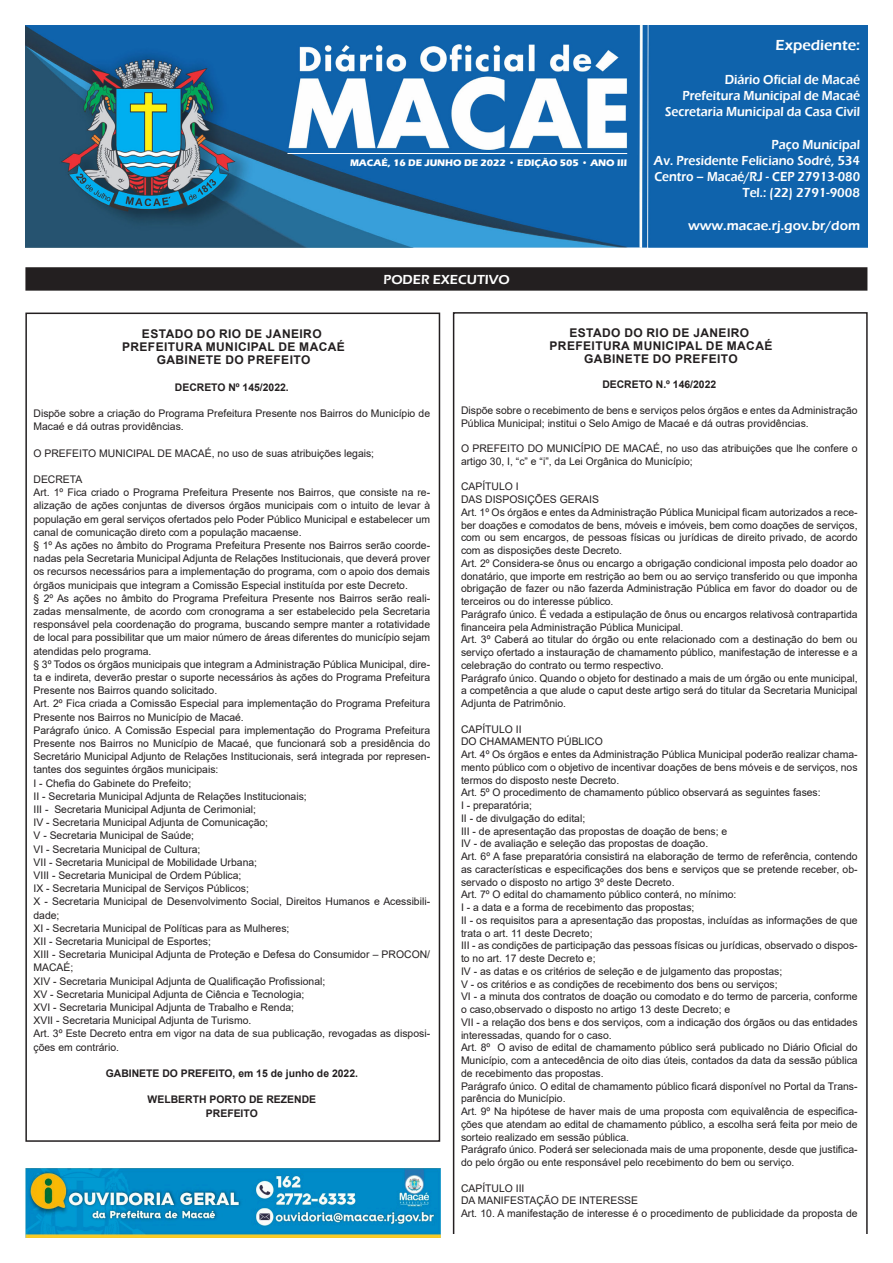
<style>
.page{position:relative;width:893px;height:1263px;background:#fff}
.page>*{position:absolute;margin:0;border:0;box-sizing:border-box;transform-origin:0 0}
.t1{font:600 15px "Eras ITC";color:#fff}
.t2{font:600 13.5px/16.2px "Eras ITC";color:#fff;text-align:right;scale:.92 1}
.t3{font:600 13.5px "Eras ITC";color:#fff}
.t4{font:700 12px/13.2px "Arial";letter-spacing:.035em;color:#231f20;text-align:center}
.t5{font:10.5px/12.8px "Arial";color:#231f20}
.t6{font:700 10.5px/13.2px "Arial";color:#231f20;text-align:center}
.t7{font:700 9.75px "Eras ITC";color:#fff}
</style>
<div class="page">
<img style="left:26px;top:26px;width:841px;height:221px">
<hr style="left:287px;top:153px;width:340px;height:1px;background:#fff">
<div style="left:26px;top:268px;width:841px;height:22px;background:#231f20"></div>
<div style="left:25px;top:267px;width:842px;height:24px;border:2px solid #231f20"></div>
<img style="left:25px;top:1168px;width:415px;height:69px">
<div style="left:25px;top:313px;width:415px;height:829px;border:2px solid #231f20"></div>
<p class="t7" style="left:350px;top:157px;width:279px">MACAÉ, 16 DE JUNHO DE 2022 • EDIÇÃO 505 • ANO III</p>
<p class="t3" style="left:383px;top:272px;width:128px">PODER EXECUTIVO</p>
<h1 class="t1" style="left:775px;top:36px;width:86px">Expediente:</h1>
<p class="t2" style="left:665px;top:71px;width:213px">Diário Oficial de Macaé<br>Prefeitura Municipal de Macaé<br>Secretaria Municipal da Casa Civil</p>
<p class="t2" style="left:654px;top:136px;width:226px">Paço Municipal<br>Av. Presidente Feliciano Sodré, 534<br>Centro – Macaé/RJ - CEP 27913-080<br>Tel.: (22) 2791-9008</p>
<p class="t3" style="left:688px;top:217px;width:174px">www.macae.rj.gov.br/dom</p>
<p class="t4" style="left:122px;top:327px;width:224px">ESTADO DO RIO DE JANEIRO<br>PREFEITURA MUNICIPAL DE MACAÉ<br>GABINETE DO PREFEITO</p>
<p class="t6" style="left:175px;top:380px;width:115px">DECRETO Nº 145/2022.</p>
<p class="t5" style="left:34px;top:407px;width:398px;line-height:13.2px">Dispõe sobre a criação do Programa Prefeitura Presente nos Bairros do Município de<br>Macaé e dá outras providências.</p>
<p class="t5" style="left:34px;top:446px;width:342px">O PREFEITO MUNICIPAL DE MACAÉ, no uso de suas atribuições legais;</p>
<p class="t5" style="left:34px;top:473px;width:398px;line-height:13.2px">DECRETA<br>Art. 1º Fica criado o Programa Prefeitura Presente nos Bairros, que consiste na re&shy;alização de ações conjuntas de diversos órgãos municipais com o intuito de levar à população em geral serviços ofertados pelo Poder Público Municipal e estabelecer um canal de comunicação direto com a população macaense.<br>§ 1º As ações no âmbito do Programa Prefeitura Presente nos Bairros serão coorde&shy;nadas pela Secretaria Municipal Adjunta de Relações Institucionais, que deverá prover os recursos necessários para a implementação do programa, com o apoio dos demais órgãos municipais que integram a Comissão Especial instituída por este Decreto.<br>§ 2º As ações no âmbito do Programa Prefeitura Presente nos Bairros serão reali&shy;zadas mensalmente, de acordo com cronograma a ser estabelecido pela Secretaria responsável pela coordenação do programa, buscando sempre manter a rotatividade de local para possibilitar que um maior número de áreas diferentes do município sejam atendidas pelo programa.<br>§ 3º Todos os órgãos municipais que integram a Administração Pública Municipal, dire&shy;ta e indireta, deverão prestar o suporte necessários às ações do Programa Prefeitura Presente nos Bairros quando solicitado.<br>Art. 2º Fica criada a Comissão Especial para implementação do Programa Prefeitura Presente nos Bairros no Município de Macaé.<br>Parágrafo único. A Comissão Especial para implementação do Programa Prefeitura Presente nos Bairros no Município de Macaé, que funcionará sob a presidência do Secretário Municipal Adjunto de Relações Institucionais, será integrada por represen&shy;tantes dos seguintes órgãos municipais:<br>I - Chefia do Gabinete do Prefeito;<br>II - Secretaria Municipal Adjunta de Relações Institucionais;<br>III - Secretaria Municipal Adjunta de Cerimonial;<br>IV - Secretaria Municipal Adjunta de Comunicação;<br>V - Secretaria Municipal de Saúde;<br>VI - Secretaria Municipal de Cultura;<br>VII - Secretaria Municipal de Mobilidade Urbana;<br>VIII - Secretaria Municipal de Ordem Pública;<br>IX - Secretaria Municipal de Serviços Públicos;<br>X - Secretaria Municipal de Desenvolvimento Social, Direitos Humanos e Acessibili&shy;dade;<br>XI - Secretaria Municipal de Políticas para as Mulheres;<br>XII - Secretaria Municipal de Esportes;<br>XIII - Secretaria Municipal Adjunta de Proteção e Defesa do Consumidor – PROCON/ MACAÉ;<br>XIV - Secretaria Municipal Adjunta de Qualificação Profissional;<br>XV - Secretaria Municipal Adjunta de Ciência e Tecnologia;<br>XVI - Secretaria Municipal Adjunta de Trabalho e Renda;<br>XVII - Secretaria Municipal Adjunta de Turismo.<br>Art. 3º Este Decreto entra em vigor na data de sua publicação, revogadas as disposi&shy;ções em contrário.</p>
<p class="t6" style="left:106px;top:1067px;width:254px">GABINETE DO PREFEITO, em 15 de junho de 2022.</p>
<p class="t6" style="left:148px;top:1093px;width:170px">WELBERTH PORTO DE REZENDE<br>PREFEITO</p>
<p class="t4" style="left:549px;top:327px;width:224px;line-height:12.8px">ESTADO DO RIO DE JANEIRO<br>PREFEITURA MUNICIPAL DE MACAÉ<br>GABINETE DO PREFEITO</p>
<p class="t6" style="left:602px;top:378px;width:115px">DECRETO N.º 146/2022</p>
<p class="t5" style="left:461px;top:404px;width:398px">Dispõe sobre o recebimento de bens e serviços pelos órgãos e entes da Administração<br>Pública Municipal; institui o Selo Amigo de Macaé e dá outras providências.</p>
<p class="t5" style="left:461px;top:442px;width:398px">O PREFEITO DO MUNICÍPIO DE MACAÉ, no uso das atribuições que lhe confere o artigo 30, I, “c” e “i”, da Lei Orgânica do Município;</p>
<p class="t5" style="left:461px;top:480px;width:398px">CAPÍTULO I<br>DAS DISPOSIÇÕES GERAIS<br>Art. 1º Os órgãos e entes da Administração Pública Municipal ficam autorizados a rece&shy;ber doações e comodatos de bens, móveis e imóveis, bem como doações de serviços, com ou sem encargos, de pessoas físicas ou jurídicas de direito privado, de acordo com as disposições deste Decreto.<br>Art. 2º Considera-se ônus ou encargo a obrigação condicional imposta pelo doador ao donatário, que importe em restrição ao bem ou ao serviço transferido ou que imponha obrigação de fazer ou não fazerda Administração Pública em favor do doador ou de terceiros ou do interesse público.<br>Parágrafo único. É vedada a estipulação de ônus ou encargos relativosà contrapartida financeira pela Administração Pública Municipal.<br>Art. 3º Caberá ao titular do órgão ou ente relacionado com a destinação do bem ou serviço ofertado a instauração de chamamento público, manifestação de interesse e a celebração do contrato ou termo respectivo.<br>Parágrafo único. Quando o objeto for destinado a mais de um órgão ou ente municipal, a competência a que alude o caput deste artigo será do titular da Secretaria Municipal Adjunta de Patrimônio.</p>
<p class="t5" style="left:461px;top:722px;width:398px">CAPÍTULO II<br>DO CHAMAMENTO PÚBLICO<br>Art. 4º Os órgãos e entes da Administração Pública Municipal poderão realizar chama&shy;mento público com o objetivo de incentivar doações de bens móveis e de serviços, nos termos do disposto neste Decreto.<br>Art. 5º O procedimento de chamamento público observará as seguintes fases:<br>I - preparatória;<br>II - de divulgação do edital;<br>III - de apresentação das propostas de doação de bens; e<br>IV - de avaliação e seleção das propostas de doação.<br>Art. 6º A fase preparatória consistirá na elaboração de termo de referência, contendo as características e especificações dos bens e serviços que se pretende receber, ob&shy;servado o disposto no artigo 3º deste Decreto.<br>Art. 7º O edital do chamamento público conterá, no mínimo:<br>I - a data e a forma de recebimento das propostas;<br>II - os requisitos para a apresentação das propostas, incluídas as informações de que trata o art. 11 deste Decreto;<br>III - as condições de participação das pessoas físicas ou jurídicas, observado o dispos&shy;to no art. 17 deste Decreto e;<br>IV - as datas e os critérios de seleção e de julgamento das propostas;<br>V - os critérios e as condições de recebimento dos bens ou serviços;<br>VI - a minuta dos contratos de doação ou comodato e do termo de parceria, conforme o caso,observado o disposto no artigo 13 deste Decreto; e<br>VII - a relação dos bens e dos serviços, com a indicação dos órgãos ou das entidades interessadas, quando for o caso.<br>Art. 8º O aviso de edital de chamamento público será publicado no Diário Oficial do Município, com a antecedência de oito dias úteis, contados da data da sessão pública de recebimento das propostas.<br>Parágrafo único. O edital de chamamento público ficará disponível no Portal da Trans&shy;parência do Município.<br>Art. 9º Na hipótese de haver mais de uma proposta com equivalência de especifica&shy;ções que atendam ao edital de chamamento público, a escolha será feita por meio de sorteio realizado em sessão pública.<br>Parágrafo único. Poderá ser selecionada mais de uma proponente, desde que justifica&shy;do pelo órgão ou ente responsável pelo recebimento do bem ou serviço.</p>
<p class="t5" style="left:461px;top:1181px;width:398px">CAPÍTULO III<br>DA MANIFESTAÇÃO DE INTERESSE<br>Art. 10. A manifestação de interesse é o procedimento de publicidade da proposta de</p>
</div>
